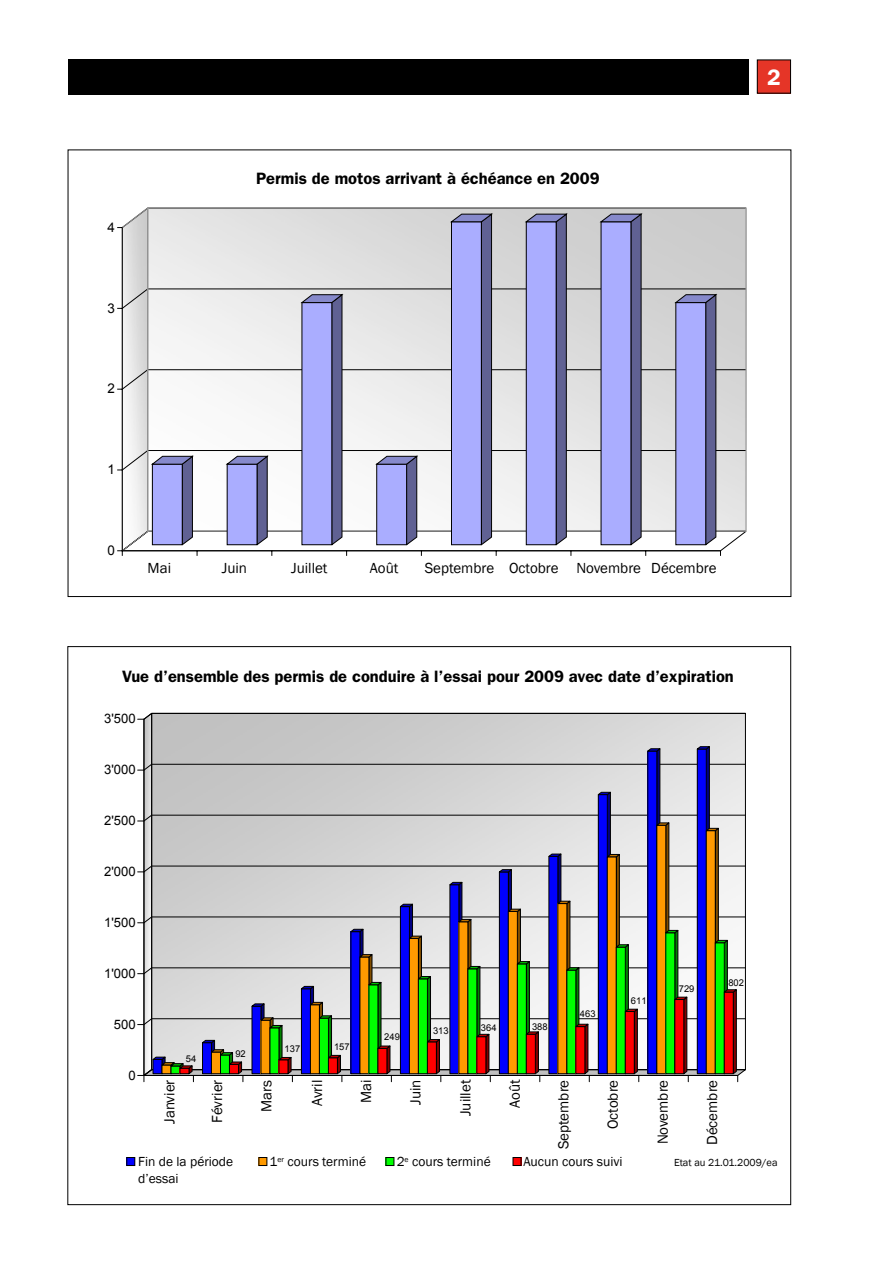
<style>
.page{position:relative;width:893px;height:1263px;background:#fff}
.page>*{position:absolute;margin:0;border:0;box-sizing:border-box;transform-origin:0 0}
.t1{font:600 22.5px "Franklin Gothic";color:#fff}
.t2{font:600 16.5px "Franklin Gothic";color:#000}
.t3{font:700 15.3px "Arial";color:#000}
.t4{font:15px "Franklin Gothic";color:#000}
.t5{font:700 15px "Arial";color:#000}
.t6{font:13.5px/16.5px "Franklin Gothic";color:#000}
.t7{font:13.5px "Arial";color:#000}
.t8{font:13.05px "Arial";color:#000}
.t9{font:10.5px "Franklin Gothic";color:#000}
.t10{font:9.3px "Arial";color:#000}
</style>
<div class="page">
<div style="left:757px;top:60px;width:33px;height:33px;background:#e53527"></div>
<div style="left:757px;top:60px;width:34px;height:34px;border:1px solid #000"></div>
<div style="left:68px;top:60px;width:680px;height:34px;background:#000"></div>
<svg style="left:121px;top:207px;width:626px;height:345px"></svg>
<hr style="left:122px;top:228px;width:1px;height:323px;background:#000">
<hr style="left:122px;top:550px;width:598px;height:1px;background:#000">
<svg style="left:117px;top:550px;width:6px;height:6px"></svg>
<svg style="left:150px;top:454px;width:48px;height:102px"></svg>
<svg style="left:224px;top:454px;width:49px;height:102px"></svg>
<svg style="left:299px;top:293px;width:48px;height:263px"></svg>
<svg style="left:374px;top:454px;width:48px;height:102px"></svg>
<svg style="left:449px;top:212px;width:48px;height:344px"></svg>
<svg style="left:523px;top:212px;width:49px;height:344px"></svg>
<svg style="left:598px;top:212px;width:48px;height:344px"></svg>
<svg style="left:673px;top:293px;width:48px;height:263px"></svg>
<svg style="left:138px;top:713px;width:607px;height:369px"></svg>
<div style="left:127px;top:1157px;width:8px;height:8px;background:#00f"></div>
<div style="left:126px;top:1157px;width:9px;height:9px;border:1px solid #000"></div>
<div style="left:259px;top:1157px;width:8px;height:8px;background:#ff9a00"></div>
<div style="left:258px;top:1157px;width:9px;height:9px;border:1px solid #000"></div>
<div style="left:386px;top:1157px;width:8px;height:8px;background:#0f0"></div>
<div style="left:385px;top:1157px;width:9px;height:9px;border:1px solid #000"></div>
<div style="left:513px;top:1157px;width:8px;height:8px;background:#f00"></div>
<div style="left:513px;top:1157px;width:8px;height:9px;border:1px solid #000"></div>
<div style="left:357px;top:1080px;width:18px;height:67px;background:#fff"></div>
<div style="left:406px;top:1080px;width:18px;height:67px;background:#fff"></div>
<div style="left:456px;top:1080px;width:19px;height:67px;background:#fff"></div>
<div style="left:505px;top:1080px;width:19px;height:67px;background:#fff"></div>
<div style="left:554px;top:1080px;width:18px;height:72px;background:#fff"></div>
<div style="left:603px;top:1080px;width:19px;height:72px;background:#fff"></div>
<div style="left:653px;top:1080px;width:19px;height:72px;background:#fff"></div>
<div style="left:703px;top:1080px;width:18px;height:72px;background:#fff"></div>
<div style="left:160px;top:1080px;width:19px;height:67px;background:#fff"></div>
<div style="left:208px;top:1080px;width:18px;height:67px;background:#fff"></div>
<div style="left:257px;top:1080px;width:19px;height:67px;background:#fff"></div>
<div style="left:308px;top:1080px;width:18px;height:67px;background:#fff"></div>
<p class="t7" style="left:108px;top:222px;width:9px">4</p>
<p class="t7" style="left:108px;top:303px;width:9px">3</p>
<p class="t7" style="left:108px;top:384px;width:9px">2</p>
<p class="t7" style="left:108px;top:464px;width:9px">1</p>
<p class="t7" style="left:108px;top:545px;width:9px">0</p>
<p class="t2" style="left:256px;top:169px;width:345px">Permis de motos arrivant à échéance en 2009</p>
<p class="t3" style="left:266px;top:170px;width:320px">Ablaufende Motorradausweise im Jahr 2009</p>
<p class="t7" style="left:149px;top:561px;width:23px">Mai</p>
<p class="t7" style="left:222px;top:561px;width:26px">Juni</p>
<p class="t7" style="left:299px;top:561px;width:22px">Juli</p>
<p class="t7" style="left:363px;top:561px;width:43px">August</p>
<p class="t7" style="left:426px;top:561px;width:67px">September</p>
<p class="t7" style="left:509px;top:561px;width:49px">Oktober</p>
<p class="t7" style="left:577px;top:561px;width:138px">November Dezember</p>
<p class="t4" style="left:148px;top:558px;width:25px">Mai</p>
<p class="t4" style="left:222px;top:558px;width:27px">Juin</p>
<p class="t4" style="left:291px;top:558px;width:38px">Juillet</p>
<p class="t4" style="left:370px;top:558px;width:30px">Août</p>
<p class="t4" style="left:425px;top:558px;width:293px">Septembre Octobre Novembre Décembre</p>
<h1 class="t1" style="left:767px;top:64px;width:15px">2</h1>
<p class="t2" style="left:122px;top:667px;width:613px">Vue d’ensemble des permis de conduire à l’essai pour 2009 avec date d’expiration</p>
<p class="t5" style="left:279px;top:669px;width:291px">Übersicht Führerausweis auf Probe 2009</p>
<p class="t8" style="left:104px;top:710px;width:33px">3'500</p>
<p class="t8" style="left:104px;top:761px;width:33px">3'000</p>
<p class="t8" style="left:104px;top:812px;width:33px">2'500</p>
<p class="t8" style="left:104px;top:863px;width:33px">2'000</p>
<p class="t8" style="left:104px;top:914px;width:33px">1'500</p>
<p class="t8" style="left:104px;top:965px;width:33px">1'000</p>
<p class="t8" style="left:114px;top:1016px;width:23px">500</p>
<p class="t10" style="left:186px;top:1052px;width:12px">54</p>
<p class="t10" style="left:235px;top:1047px;width:12px">92</p>
<p class="t10" style="left:285px;top:1043px;width:17px">137</p>
<p class="t10" style="left:334px;top:1041px;width:17px">157</p>
<p class="t10" style="left:384px;top:1031px;width:17px">249</p>
<p class="t10" style="left:433px;top:1025px;width:17px">313</p>
<p class="t10" style="left:481px;top:1022px;width:17px">364</p>
<p class="t10" style="left:532px;top:1020px;width:17px">388</p>
<p class="t10" style="left:580px;top:1007px;width:17px">463</p>
<p class="t10" style="left:631px;top:994px;width:17px">611</p>
<p class="t10" style="left:679px;top:982px;width:17px">729</p>
<p class="t10" style="left:728px;top:976px;width:17px">802</p>
<p class="t8" style="left:129px;top:1066px;width:9px">0</p>
<p class="t4" style="left:357px;top:1103px;width:25px;rotate:-90deg">Mai</p>
<p class="t4" style="left:406px;top:1105px;width:27px;rotate:-90deg">Juin</p>
<p class="t4" style="left:456px;top:1116px;width:38px;rotate:-90deg">Juillet</p>
<p class="t4" style="left:506px;top:1108px;width:30px;rotate:-90deg">Août</p>
<p class="t4" style="left:554px;top:1149px;width:71px;rotate:-90deg">Septembre</p>
<p class="t4" style="left:603px;top:1129px;width:51px;rotate:-90deg">Octobre</p>
<p class="t4" style="left:654px;top:1144px;width:66px;rotate:-90deg">Novembre</p>
<p class="t4" style="left:703px;top:1145px;width:67px;rotate:-90deg">Décembre</p>
<p class="t4" style="left:160px;top:1124px;width:46px;rotate:-90deg">Janvier</p>
<p class="t4" style="left:208px;top:1123px;width:45px;rotate:-90deg">Février</p>
<p class="t4" style="left:257px;top:1112px;width:34px;rotate:-90deg">Mars</p>
<p class="t4" style="left:308px;top:1106px;width:28px;rotate:-90deg">Avril</p>
<p class="t8" style="left:160px;top:1124px;width:42px;rotate:-90deg">Januar</p>
<p class="t8" style="left:209px;top:1129px;width:47px;rotate:-90deg">Februar</p>
<p class="t8" style="left:259px;top:1113px;width:31px;rotate:-90deg">März</p>
<p class="t8" style="left:308px;top:1110px;width:28px;rotate:-90deg">April</p>
<p class="t8" style="left:358px;top:1105px;width:23px;rotate:-90deg">Mai</p>
<p class="t8" style="left:407px;top:1107px;width:26px;rotate:-90deg">Juni</p>
<p class="t8" style="left:457px;top:1103px;width:21px;rotate:-90deg">Juli</p>
<p class="t8" style="left:506px;top:1124px;width:42px;rotate:-90deg">August</p>
<p class="t8" style="left:556px;top:1147px;width:66px;rotate:-90deg">September</p>
<p class="t8" style="left:605px;top:1130px;width:48px;rotate:-90deg">Oktober</p>
<p class="t8" style="left:654px;top:1144px;width:62px;rotate:-90deg">November</p>
<p class="t8" style="left:704px;top:1144px;width:62px;rotate:-90deg">Dezember</p>
<p class="t8" style="left:138px;top:1153px;width:91px">E de Probezeit</p>
<p class="t8" style="left:270px;top:1153px;width:86px">Kurs 1 erledigt</p>
<p class="t8" style="left:397px;top:1153px;width:86px">Kurs 2 erledigt</p>
<p class="t8" style="left:524px;top:1153px;width:120px">nichts unternommen</p>
<p class="t6" style="left:138px;top:1154px;width:97px">Fin de la période d’essai</p>
<p class="t6" style="left:270px;top:1154px;width:98px">1<sup>er</sup> cours terminé</p>
<p class="t6" style="left:397px;top:1154px;width:95px">2<sup>e</sup> cours terminé</p>
<p class="t6" style="left:523px;top:1154px;width:101px">Aucun cours suivi</p>
<p class="t9" style="left:674px;top:1156px;width:105px">Etat au 21.01.2009/ea</p>
<p class="t10" style="left:674px;top:1156px;width:94px">Stand 21.01.2009 / ea</p>
</div>
